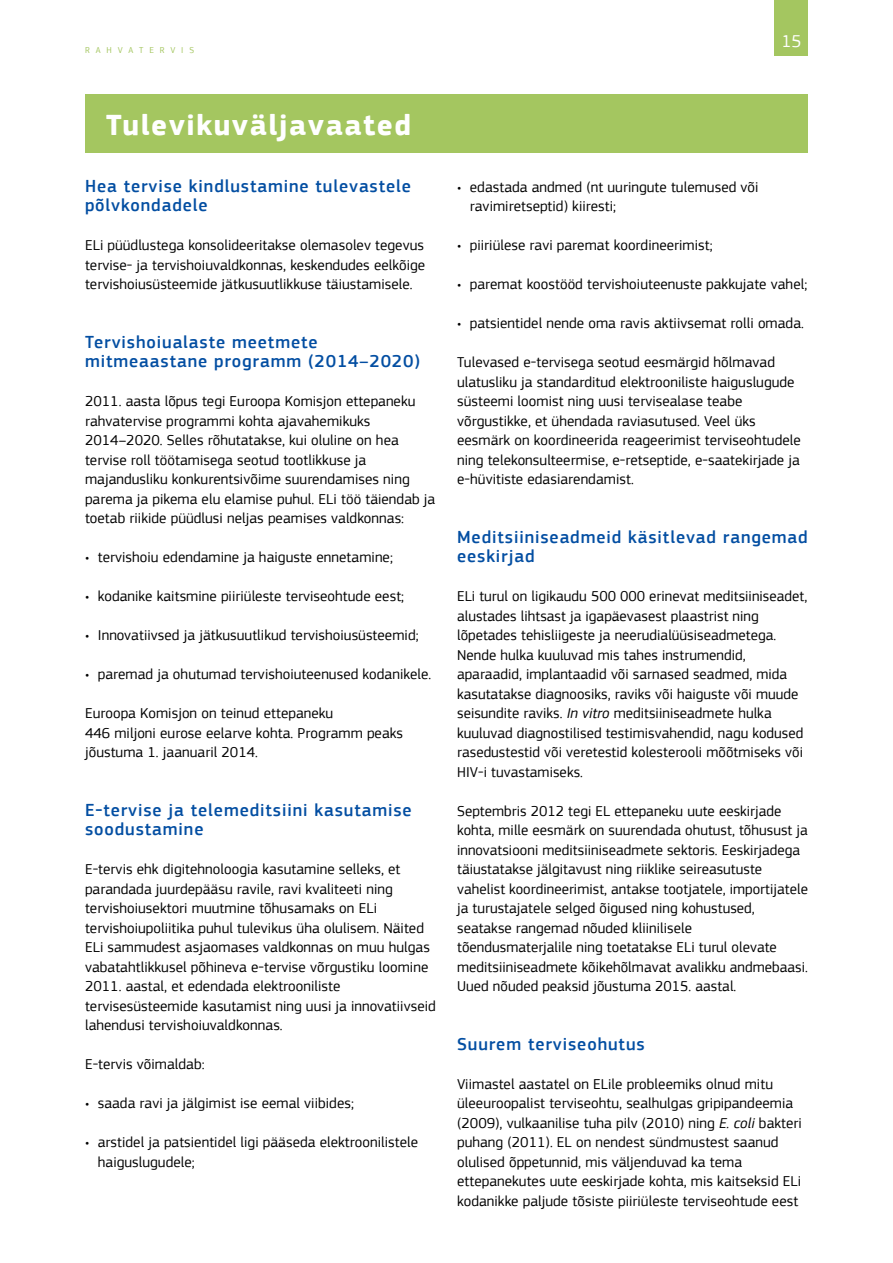
<style>
.page{position:relative;width:893px;height:1263px;background:#fff}
.page>*{position:absolute;margin:0;border:0;box-sizing:border-box;transform-origin:0 0}
.t1{font:700 30px "EC Square Sans Pro";letter-spacing:.05em;color:#fff}
.t2{font:500 18px/19.5px "EC Square Sans Pro";letter-spacing:.05em;color:#034ea2}
.t3{font:18px "EC Square Sans Pro";color:#fff}
.t4{font:15px/19.5px "EC Square Sans Pro";letter-spacing:.005em;color:#000}
.t5{font:9px "EC Square Sans Pro";letter-spacing:.66em;color:#a4c660}
.s1{font-style:italic}
</style>
<div class="page">
<div style="left:775px;top:0;width:33px;height:55px;background:#a4c660"></div>
<div style="left:85px;top:94px;width:723px;height:59px;background:#a4c660"></div>
<p class="t5" style="left:85px;top:45px;width:111px">Rahvatervis</p>
<p class="t3" style="left:781px;top:30px;width:22px">15</p>
<h1 class="t1" style="left:106px;top:107px;width:306px">Tulevikuväljavaated</h1>
<p class="t2" style="left:85px;top:176px;width:327px">Hea tervise kindlustamine tulevastele põlvkondadele</p>
<p class="t4" style="left:85px;top:236px;width:342px;text-align:justify">ELi püüdlustega konsolideeritakse olemasolev tegevus tervise- ja tervishoiuvaldkonnas, keskendudes eelkõige tervishoiusüsteemide jätkusuutlikkuse täiustamisele.</p>
<p class="t2" style="left:85px;top:332px;width:336px">Tervishoiualaste meetmete mitmeaastane programm (2014–2020)</p>
<p class="t4" style="left:85px;top:392px;width:352px">2011. aasta lõpus tegi Euroopa Komisjon ettepaneku rahvatervise programmi kohta ajavahemikuks 2014–2020. Selles rõhutatakse, kui oluline on hea tervise roll töötamisega seotud tootlikkuse ja majandusliku konkurentsivõime suurendamises ning parema ja pikema elu elamise puhul. ELi töö täiendab ja toetab riikide püüdlusi neljas peamises valdkonnas:</p>
<p class="t4" style="left:85px;top:548px;width:309px">• tervishoiu edendamine ja haiguste ennetamine;</p>
<p class="t4" style="left:85px;top:587px;width:321px">• kodanike kaitsmine piiriüleste terviseohtude eest;</p>
<p class="t4" style="left:85px;top:626px;width:335px">• Innovatiivsed ja jätkusuutlikud tervishoiusüsteemid;</p>
<p class="t4" style="left:85px;top:665px;width:348px">• paremad ja ohutumad tervishoiuteenused kodanikele.</p>
<p class="t4" style="left:85px;top:704px;width:320px">Euroopa Komisjon on teinud ettepaneku<br>446 miljoni eurose eelarve kohta. Programm peaks jõustuma 1. jaanuaril 2014.</p>
<p class="t2" style="left:85px;top:800px;width:328px">E-tervise ja telemeditsiini kasutamise soodustamine</p>
<p class="t4" style="left:85px;top:860px;width:352px">E-tervis ehk digitehnoloogia kasutamine selleks, et parandada juurdepääsu ravile, ravi kvaliteeti ning tervishoiusektori muutmine tõhusamaks on ELi tervishoiupoliitika puhul tulevikus üha olulisem. Näited ELi sammudest asjaomases valdkonnas on muu hulgas vabatahtlikkusel põhineva e-tervise võrgustiku loomine 2011. aastal, et edendada elektrooniliste tervisesüsteemide kasutamist ning uusi ja innovatiivseid lahendusi tervishoiuvaldkonnas.</p>
<p class="t4" style="left:85px;top:1055px;width:121px">E-tervis võimaldab:</p>
<p class="t4" style="left:85px;top:1094px;width:270px">• saada ravi ja jälgimist ise eemal viibides;</p>
<p class="t4" style="left:98px;top:1133px;width:322px;text-indent:-13px">• arstidel ja patsientidel ligi pääseda elektroonilistele haiguslugudele;</p>
<p class="t4" style="left:470px;top:177px;width:290px;text-indent:-13px">• edastada andmed (nt uuringute tulemused või ravimiretseptid) kiiresti;</p>
<p class="t4" style="left:457px;top:236px;width:257px">• piiriülese ravi paremat koordineerimist;</p>
<p class="t4" style="left:457px;top:275px;width:352px">• paremat koostööd tervishoiuteenuste pakkujate vahel;</p>
<p class="t4" style="left:457px;top:314px;width:348px">• patsientidel nende oma ravis aktiivsemat rolli omada.</p>
<p class="t4" style="left:457px;top:353px;width:345px">Tulevased e-tervisega seotud eesmärgid hõlmavad ulatusliku ja standarditud elektrooniliste haiguslugude süsteemi loomist ning uusi tervisealase teabe võrgustikke, et ühendada raviasutused. Veel üks eesmärk on koordineerida reageerimist terviseohtudele ning telekonsulteermise, e-retseptide, e-saatekirjade ja e-hüvitiste edasiarendamist.</p>
<p class="t2" style="left:457px;top:527px;width:352px">Meditsiiniseadmeid käsitlevad rangemad eeskirjad</p>
<p class="t4" style="left:457px;top:587px;width:352px">ELi turul on ligikaudu 500 000 erinevat meditsiiniseadet, alustades lihtsast ja igapäevasest plaastrist ning lõpetades tehisliigeste ja neerudialüüsiseadmetega.<br>Nende hulka kuuluvad mis tahes instrumendid, aparaadid, implantaadid või sarnased seadmed, mida kasutatakse diagnoosiks, raviks või haiguste või muude seisundite raviks. <span class="s1">In vitro</span> meditsiiniseadmete hulka kuuluvad diagnostilised testimisvahendid, nagu kodused rasedustestid või veretestid kolesterooli mõõtmiseks või HIV-i tuvastamiseks.</p>
<p class="t4" style="left:457px;top:801px;width:352px">Septembris 2012 tegi EL ettepaneku uute eeskirjade kohta, mille eesmärk on suurendada ohutust, tõhusust ja innovatsiooni meditsiiniseadmete sektoris. Eeskirjadega täiustatakse jälgitavust ning riiklike seireasutuste vahelist koordineerimist, antakse tootjatele, importijatele ja turustajatele selged õigused ning kohustused, seatakse rangemad nõuded kliinilisele tõendusmaterjalile ning toetatakse ELi turul olevate meditsiiniseadmete kõikehõlmavat avalikku andmebaasi.<br>Uued nõuded peaksid jõustuma 2015. aastal.</p>
<p class="t2" style="left:457px;top:1034px;width:189px">Suurem terviseohutus</p>
<p class="t4" style="left:457px;top:1074px;width:346px">Viimastel aastatel on ELile probleemiks olnud mitu üleeuroopalist terviseohtu, sealhulgas gripipandeemia (2009), vulkaanilise tuha pilv (2010) ning <span class="s1">E. coli</span> bakteri puhang (2011). EL on nendest sündmustest saanud olulised õppetunnid, mis väljenduvad ka tema ettepanekutes uute eeskirjade kohta, mis kaitseksid ELi kodanikke paljude tõsiste piiriüleste terviseohtude eest</p>
</div>
